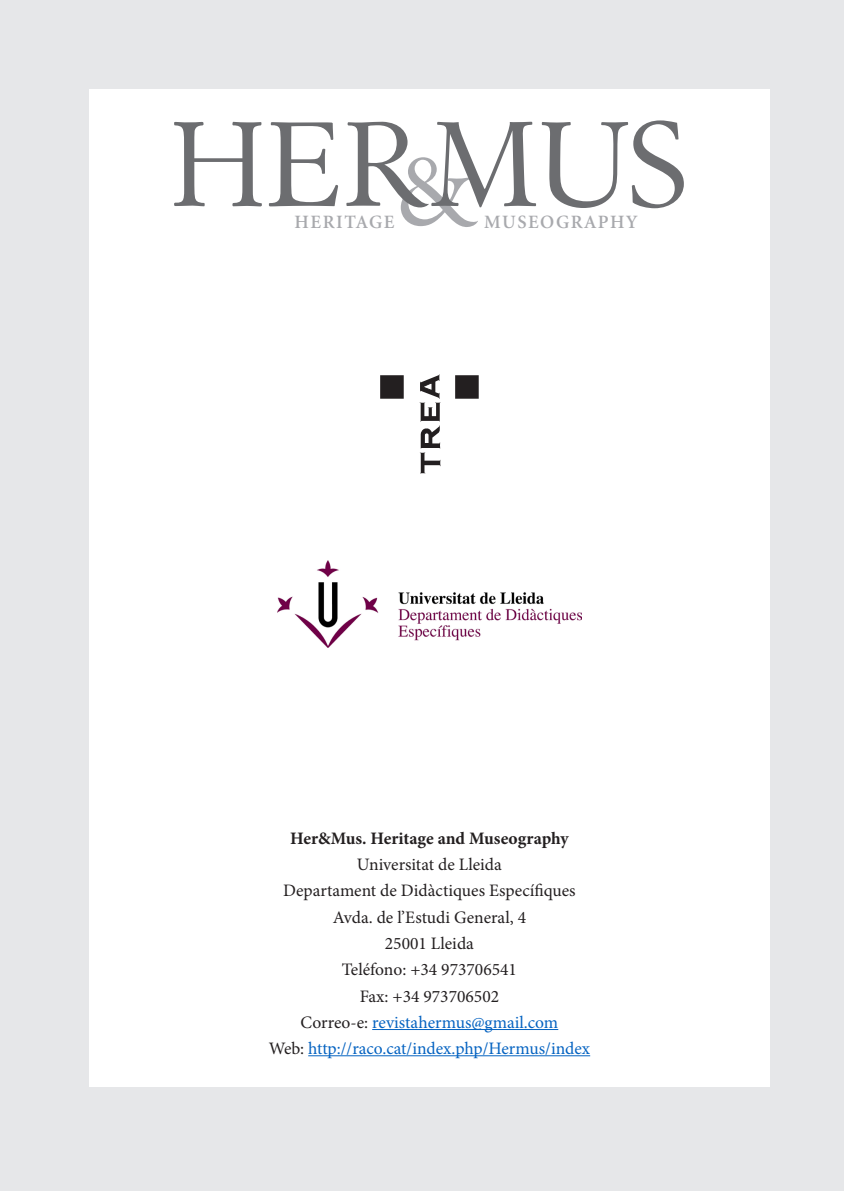
<style>
.page{position:relative;width:844px;height:1191px;background:#fff}
.page>*{position:absolute;margin:0;border:0;box-sizing:border-box;transform-origin:0 0}
.t1{font:130.38px "Augereau";color:#6c6d70}
.t2{font:18.9px "Minion Semibold SC";letter-spacing:.08em;color:#a8a9ad}
.t3{font:17.5px "Minion Pro";color:#231f20}
.t4{font:17.5px "Minion Pro";color:#0563c1}
.t5{font:700 17.5px "Minion Pro";color:#231f20}
.s1{color:#231f20}
</style>
<div class="page">
<div style="left:0;top:0;width:843px;height:1191px;background:#e6e7e9"></div>
<div style="left:89px;top:89px;width:680px;height:997px;background:#fff"></div>
<hr style="left:372px;top:1029px;width:186px;height:1px;background:#0563c1">
<hr style="left:308px;top:1055px;width:282px;height:1px;background:#0563c1">
<svg style="left:380px;top:374px;width:98px;height:99px"></svg>
<img style="left:277px;top:561px;width:304px;height:86px">
<p class="t1" style="left:398px;top:86px;width:291px"><sub>&amp;</sub>MUS</p>
<p class="t1" style="left:171px;top:86px;width:261px">HER</p>
<p class="t2" style="left:294px;top:212px;width:101px">HERITAGE</p>
<p class="t2" style="left:484px;top:212px;width:155px">MUSEOGRAPHY</p>
<p class="t5" style="left:290px;top:826px;width:280px">Her&amp;Mus. Heritage and Museography</p>
<p class="t3" style="left:357px;top:853px;width:146px">Universitat de Lleida</p>
<p class="t3" style="left:283px;top:879px;width:294px">Departament de Didàctiques Específiques</p>
<p class="t3" style="left:333px;top:905px;width:195px">Avda. de l’Estudi General, 4</p>
<p class="t3" style="left:385px;top:931px;width:91px">25001 Lleida</p>
<p class="t3" style="left:342px;top:958px;width:176px">Teléfono: +34 973706541</p>
<p class="t3" style="left:359px;top:984px;width:141px">Fax: +34 973706502</p>
<p class="t4" style="left:300px;top:1010px;width:259px"><span class="s1">Correo-e:</span> revistahermus@gmail.com</p>
<p class="t4" style="left:268px;top:1036px;width:323px"><span class="s1">Web:</span> http://raco.cat/index.php/Hermus/index</p>
</div>
